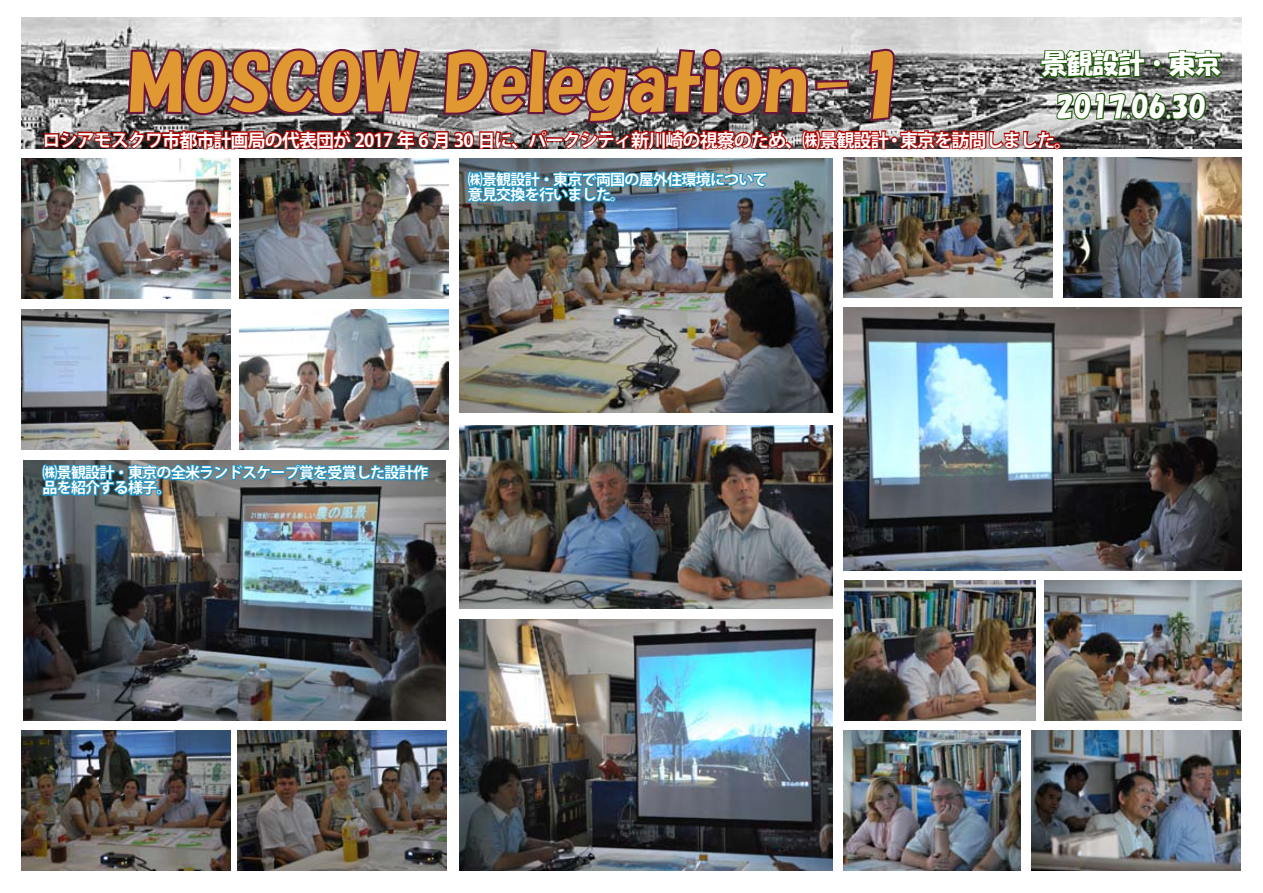
<style>
.page{position:relative;width:1263px;height:893px;background:#fff}
.page>*{position:absolute;margin:0;border:0;box-sizing:border-box;transform-origin:0 0}
.t1{font:75px "HGP Soei Kakupoptai";color:#e09832}
.t2{font:27px "HGP Soei Kakupoptai";color:#fff}
.t3{font:700 18px "Koz Go Pro";letter-spacing:-.05em;color:#fff}
.t4{font:700 15px/15px "Koz Go Pro";letter-spacing:-.05em;color:#fff}
</style>
<div class="page">
<img style="left:1044px;top:580px;width:198px;height:140px">
<img style="left:460px;top:204px;width:372px;height:208px">
<img style="left:237px;top:730px;width:209px;height:140px">
<img style="left:21px;top:309px;width:20px;height:140px">
<img style="left:844px;top:580px;width:191px;height:140px">
<img style="left:844px;top:730px;width:176px;height:140px">
<img style="left:1063px;top:158px;width:179px;height:140px">
<img style="left:430px;top:309px;width:19px;height:140px">
<img style="left:239px;top:204px;width:210px;height:94px">
<img style="left:21px;top:158px;width:209px;height:140px">
<img style="left:1031px;top:730px;width:210px;height:140px">
<img style="left:23px;top:461px;width:423px;height:259px">
<img style="left:459px;top:619px;width:373px;height:251px">
<img style="left:844px;top:308px;width:397px;height:262px">
<img style="left:459px;top:425px;width:373px;height:183px">
<img style="left:21px;top:730px;width:209px;height:140px">
<img style="left:844px;top:204px;width:209px;height:94px">
<img style="left:21px;top:17px;width:1221px;height:132px">
<img style="left:43px;top:17px;width:1180px;height:187px">
<img style="left:41px;top:291px;width:389px;height:206px">
<h1 class="t1" style="left:128px;top:47px;width:779px">MOSCOW Delegation-1</h1>
<h2 class="t2" style="left:1041px;top:50px;width:182px">景観設計・東京</h2>
<h2 class="t2" style="left:1056px;top:93px;width:151px">2017.06.30</h2>
<p class="t3" style="left:900px;top:128px;width:173px">東京を訪問しました。</p>
<p class="t3" style="left:43px;top:128px;width:848px">ロシアモスクワ市都市計画局の代表団が 2017 年 6 月 30 日に、パークシティ新川崎の視察のため、㈱景観設計</p>
<p class="t4" style="left:468px;top:173px;width:301px">㈱景観設計・東京で両国の屋外住環境について意見交換を行いました。</p>
<p class="t3" style="left:885px;top:128px;width:19px">・</p>
<p class="t4" style="left:43px;top:466px;width:387px">㈱景観設計・東京の全米ランドスケープ賞を受賞した設計作品を紹介する様子。</p>
</div>
